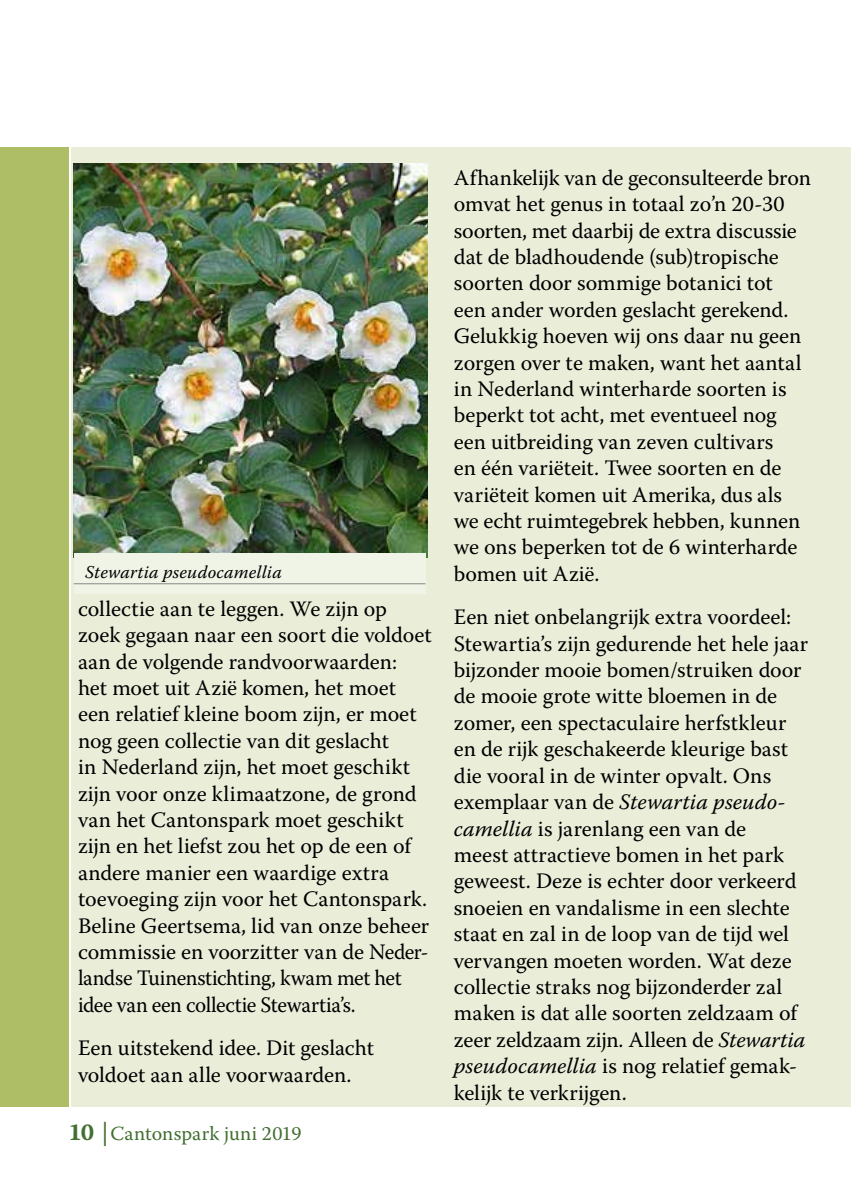
<style>
.page{position:relative;width:851px;height:1202px;background:#fff}
.page>*{position:absolute;margin:0;border:0;box-sizing:border-box;transform-origin:0 0}
.t1{font:22px/26.4px "Warnock Pro";color:#000}
.t2{font:20px "Warnock Pro";letter-spacing:.015em;color:#437032}
.t3{font:italic 18px "Warnock Pro";letter-spacing:.015em;color:#000}
.s1{font-family:"Warnock Pro Bold Capt";font-size:24px}
.s2{font-family:"Bookman Old Style"}
.s3{font-style:italic}
</style>
<div class="page">
<div style="left:71px;top:147px;width:779px;height:960px;background:#eaeed9"></div>
<div style="left:0;top:147px;width:68px;height:960px;background:#aebe67"></div>
<img style="left:74px;top:163px;width:353px;height:394px">
<div style="left:74px;top:553px;width:351px;height:41px;background:#f0f4e6"></div>
<hr style="left:74px;top:583px;width:351px;height:1px;background:#878787">
<p class="t3" style="left:85px;top:561px;width:198px">Stewartia pseudocamellia</p>
<p class="t1" style="left:78px;top:595px;width:355px">collectie aan te leggen. We zijn op zoek gegaan naar een soort die voldoet aan de volgende randvoorwaarden: het moet uit Azië komen, het moet een relatief kleine boom zijn, er moet nog geen collectie van dit geslacht<br>in Nederland zijn, het moet geschikt zijn voor onze klimaatzone, de grond van het Cantonspark moet geschikt zijn en het liefst zou het op de een of andere manier een waardige extra toevoeging zijn voor het Cantonspark.<br>Beline Geertsema, lid van onze beheer commissie en voorzitter van de Neder&shy;landse Tuinenstichting, kwam met het idee van een collectie Stewartia’s.</p>
<p class="t1" style="left:78px;top:1034px;width:297px">Een uitstekend idee. Dit geslacht voldoet aan alle voorwaarden.</p>
<p class="t2" style="left:69px;top:1121px;width:234px"><span class="s1">10</span> <span class="s2">│</span>Cantonspark juni 2019</p>
<p class="t1" style="left:454px;top:164px;width:358px">Afhankelijk van de geconsulteerde bron omvat het genus in totaal zo’n 20-30 soorten, met daarbij de extra discussie dat de bladhoudende (sub)tropische soorten door sommige botanici tot<br>een ander worden geslacht gerekend.<br>Gelukkig hoeven wij ons daar nu geen zorgen over te maken, want het aantal in Nederland winterharde soorten is beperkt tot acht, met eventueel nog een uitbreiding van zeven cultivars<br>en één variëteit. Twee soorten en de variëteit komen uit Amerika, dus als we echt ruimtegebrek hebben, kunnen we ons beperken tot de 6 winterharde bomen uit Azië.</p>
<p class="t1" style="left:454px;top:603px;width:356px">Een niet onbelangrijk extra voordeel:<br>Stewartia’s zijn gedurende het hele jaar bijzonder mooie bomen/struiken door de mooie grote witte bloemen in de zomer, een spectaculaire herfstkleur en de rijk geschakeerde kleurige bast die vooral in de winter opvalt. Ons exemplaar van de <span class="s3">Stewartia pseudo&shy;camellia</span> is jarenlang een van de<br>meest attractieve bomen in het park geweest. Deze is echter door verkeerd snoeien en vandalisme in een slechte staat en zal in de loop van de tijd wel vervangen moeten worden. Wat deze collectie straks nog bijzonderder zal maken is dat alle soorten zeldzaam of zeer zeldzaam zijn. Alleen de <span class="s3">Stewartia pseudocamellia</span> is nog relatief gemak&shy;kelijk te verkrijgen.</p>
</div>
